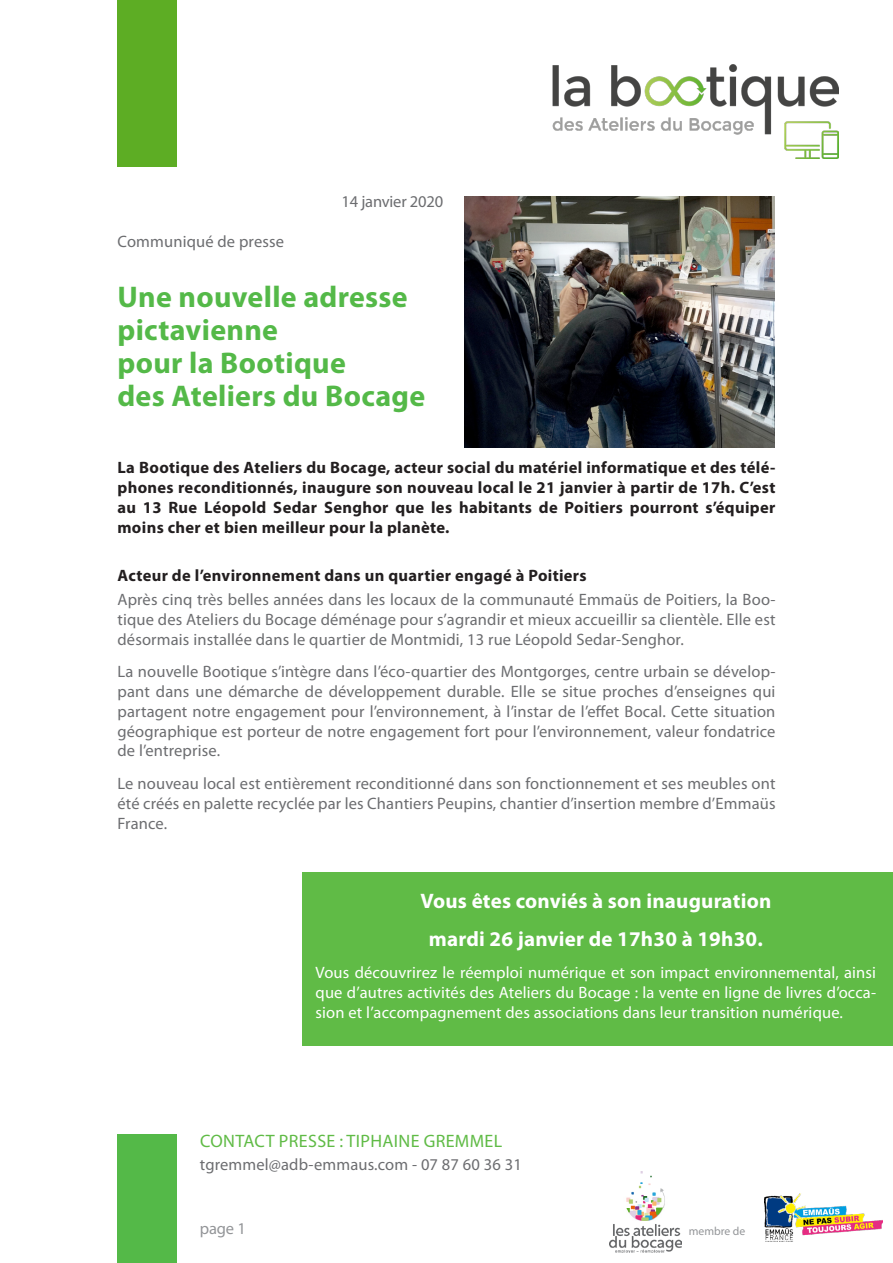
<style>
.page{position:relative;width:893px;height:1263px;background:#fff}
.page>*{position:absolute;margin:0;border:0;box-sizing:border-box;transform-origin:0 0}
.t1{font:700 30px/33px "Myriad Pro";letter-spacing:.01em;color:#54b948}
.t2{font:700 21px "Myriad Pro";letter-spacing:.01em;color:#fff}
.t3{font:18px "Myriad Pro";letter-spacing:.02em;color:#60bb46}
.t4{font:16.5px/19.8px "Myriad Pro";letter-spacing:.01em;color:#6c6d70;text-align:justify}
.t5{font:700 16.5px/19.8px "Myriad Pro";letter-spacing:.02em;color:#231f20;text-align:justify}
.t6{font:16.5px/19.8px "Myriad Pro";letter-spacing:.01em;color:#fff;text-align:justify}
.t7{font:16.5px "Myriad Pro";letter-spacing:-.01em;color:#6c6d70}
.t8{font:16.5px "Myriad Pro";color:#939598}
.t9{font:11.7px "Myriad Pro";color:#939598}
</style>
<div class="page">
<img style="left:552px;top:64px;width:287px;height:94px">
<div style="left:118px;top:1134px;width:59px;height:129px;background:#54b948"></div>
<div style="left:118px;top:0;width:59px;height:167px;background:#5dad24"></div>
<img style="left:764px;top:1194px;width:118px;height:47px">
<img style="left:609px;top:1172px;width:72px;height:80px">
<img style="left:464px;top:196px;width:311px;height:251px">
<div style="left:302px;top:872px;width:591px;height:174px;background:#60bb46"></div>
<p class="t7" style="left:341px;top:191px;width:103px">14 janvier 2020</p>
<p class="t4" style="left:117px;top:231px;width:168px">Communiqué de presse</p>
<p class="t1" style="left:117px;top:279px;width:292px">Une nouvelle adresse pictavienne</p>
<p class="t1" style="left:117px;top:345px;width:230px">pour la Bootique</p>
<p class="t1" style="left:117px;top:378px;width:309px">des Ateliers du Bocage</p>
<p class="t5" style="left:117px;top:457px;width:659px">La Bootique des Ateliers du Bocage, acteur social du matériel informatique et des télé&shy;phones reconditionnés, inaugure son nouveau local le 21 janvier à partir de 17h. C’est au 13 Rue Léopold Sedar Senghor que les habitants de Poitiers pourront s’équiper moins cher et bien meilleur pour la planète.</p>
<p class="t5" style="left:117px;top:565px;width:471px">Acteur de l’environnement dans un quartier engagé à Poitiers</p>
<p class="t4" style="left:117px;top:589px;width:660px">Après cinq très belles années dans les locaux de la communauté Emmaüs de Poitiers, la Boo&shy;tique des Ateliers du Bocage déménage pour s’agrandir et mieux accueillir sa clientèle. Elle est désormais installée dans le quartier de Montmidi, 13 rue Léopold Sedar-Senghor.</p>
<p class="t4" style="left:117px;top:661px;width:659px">La nouvelle Bootique s’intègre dans l’éco-quartier des Montgorges, centre urbain se dévelop&shy;pant dans une démarche de développement durable. Elle se situe proches d’enseignes qui partagent notre engagement pour l’environnement, à l’instar de l’effet Bocal. Cette situation géographique est porteur de notre engagement fort pour l’environnement, valeur fondatrice de l’entreprise.</p>
<p class="t4" style="left:117px;top:773px;width:660px">Le nouveau local est entièrement reconditionné dans son fonctionnement et ses meubles ont été créés en palette recyclée par les Chantiers Peupins, chantier d’insertion membre d’Emmaüs France.</p>
<p class="t2" style="left:420px;top:887px;width:352px">Vous êtes conviés à son inauguration</p>
<p class="t2" style="left:429px;top:925px;width:335px">mardi 26 janvier de 17h30 à 19h30.</p>
<p class="t6" style="left:316px;top:962px;width:562px">Vous découvrirez le réemploi numérique et son impact environnemental, ainsi que d’autres activités des Ateliers du Bocage : la vente en ligne de livres d’occa&shy;sion et l’accompagnement des associations dans leur transition numérique.</p>
<p class="t3" style="left:200px;top:1130px;width:304px">CONTACT PRESSE : TIPHAINE GREMMEL</p>
<p class="t4" style="left:200px;top:1155px;width:323px">tgremmel@adb-emmaus.com - 07 87 60 36 31</p>
<p class="t8" style="left:200px;top:1218px;width:47px">page 1</p>
<p class="t9" style="left:689px;top:1224px;width:58px">membre de</p>
</div>
